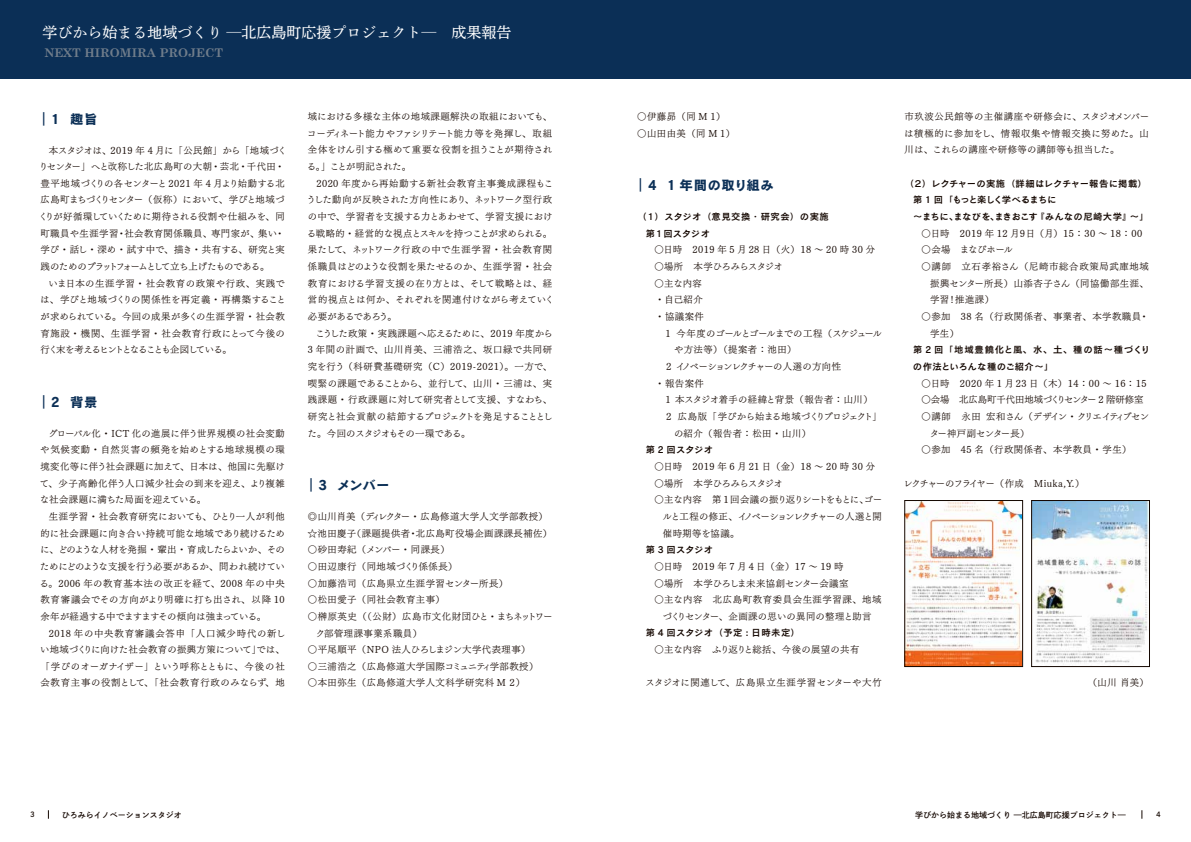
<style>
.page{position:relative;width:1191px;height:842px;background:#fff}
.page>*{position:absolute;margin:0;border:0;box-sizing:border-box;transform-origin:0 0}
.t1{font:15px "FOT DNP Shuei Y Min Std M";color:#fff}
.t2{font:13.5px "Cezanne Pro B";letter-spacing:.02em;color:#0b2f56}
.t3{font:700 12px "Century Schoolbook";color:#9c9fa2}
.t4{font:9.4px/16.7px "UD Mincho Pr 6 L";letter-spacing:.03em;color:#140700;text-align:justify}
.t5{font:9.4px/16.7px "UD Mincho Pr 6 L";letter-spacing:.05em;color:#140700}
.t6{font:9.4px/16.7px "UD Mincho Pr 6 L";color:#140700}
.t7{font:9.4px/16.7px "Cezanne Pro DB";letter-spacing:-.025em;color:#140700}
.t8{font:9.4px "UD Mincho Pr 6 L";letter-spacing:-.06em;color:#140700}
.t9{font:9.4px "UD Mincho Pr 6 L";letter-spacing:-.05em;color:#140700}
.t10{font:9.4px/16.7px "Cezanne Pro DB";letter-spacing:.04em;color:#140700}
.t11{font:9.4px "UD Mincho Pr 6 L";letter-spacing:.06em;color:#140700}
.t12{font:9.4px/16.7px "Cezanne Pro DB";letter-spacing:.045em;color:#140700}
.t13{font:9.4px "UD Mincho Pr 6 L";letter-spacing:-.075em;color:#140700}
.t14{font:9.4px "UD Mincho Pr 6 L";letter-spacing:-.08em;color:#140700}
.t15{font:9.4px "UD Mincho Pr 6 L";letter-spacing:-.065em;color:#140700}
.t16{font:9.4px "UD Mincho Pr 6 L";letter-spacing:.065em;color:#140700}
.t17{font:9.4px "UD Mincho Pr 6 L";letter-spacing:.075em;color:#140700}
.t18{font:9.4px "UD Mincho Pr 6 L";letter-spacing:.055em;color:#140700}
.t19{font:9.4px "Cezanne Pro DB";letter-spacing:.05em;color:#140700}
.t20{font:9.4px "Cezanne Pro DB";letter-spacing:.02em;color:#140700}
.t21{font:9.4px "UD Mincho Pr 6 L";letter-spacing:.01em;color:#140700}
.t22{font:9.4px "UD Mincho Pr 6 L";letter-spacing:-.03em;color:#140700}
.t23{font:8px "FOT DNP Shuei Go Gin Std B";color:#140700}
.t24{font:7.1px "FOT DNP Shuei Go Gin Std B";color:#140700}
</style>
<div class="page">
<div style="left:0;top:0;width:1191px;height:79px;background:#0b2f56"></div>
<img style="left:906px;top:502px;width:114px;height:163px">
<div style="left:904px;top:500px;width:118px;height:167px;border:1px solid #140700"></div>
<img style="left:1033px;top:502px;width:114px;height:161px">
<div style="left:1031px;top:500px;width:118px;height:167px;border:1px solid #140700"></div>
<h1 class="t1" style="left:43px;top:22px;width:470px">学びから始まる地域づくり ̶北広島町応援プロジェクト̶　成果報告</h1>
<p class="t3" style="left:45px;top:45px;width:180px">NEXT HIROMIRA PROJECT</p>
<h2 class="t2" style="left:40px;top:110px;width:59px">┃ 1 趣旨</h2>
<p class="t6" style="left:39px;top:141px;width:250px;text-indent:10px">本スタジオは、2019 年 4 月に「公民館」から「地域づくりセンター」へと改称した北広島町の大朝・芸北・千代田・豊平地域づくりの各センターと 2021 年 4 月より始動する北広島町まちづくりセンター（仮称）において、学びと地域づくりが好循環していくために期待される役割や仕組みを、同町職員や生涯学習・社会教育関係職員、専門家が、集い・学び・話し・深め・試す中で、描き・共有する、研究と実践のためのプラットフォームとして立ち上げたものである。</p>
<p class="t4" style="left:40px;top:274px;width:247px;text-align:left;text-indent:9px">いま日本の生涯学習・社会教育の政策や行政、実践では、学びと地域づくりの関係性を再定義・再構築することが求められている。今回の成果が多くの生涯学習・社会教育施設・機関、生涯学習・社会教育行政にとって今後の行く末を考えるヒントとなることも企図している。</p>
<h2 class="t2" style="left:40px;top:393px;width:59px">┃ 2 背景</h2>
<p class="t4" style="left:40px;top:424px;width:247px;text-indent:9px">グローバル化・ICT 化の進展に伴う世界規模の社会変動や気候変動・自然災害の頻発を始めとする地球規模の環境変化等に伴う社会課題に加えて、日本は、他国に先駆けて、少子高齢化伴う人口減少社会の到来を迎え、より複雑な社会課題に満ちた局面を迎えている。</p>
<p class="t4" style="left:39px;top:507px;width:247px;text-indent:10px">生涯学習・社会教育研究においても、ひとり一人が利他的に社会課題に向き合い持続可能な地域であり続けるために、どのような人材を発掘・輩出・育成したらよいか、そのためにどのような支援を行う必要があるか、問われ続けている。2006 年の教育基本法の改正を経て、2008 年の中央教育審議会でその方向がより明確に打ち出され、以降 10余年が経過する中でますますその傾向は強まっている。</p>
<p class="t4" style="left:40px;top:624px;width:247px;text-indent:9px">2018 年の中央教育審議会答申「人口減少時代の新しい地域づくりに向けた社会教育の振興方策について」では、「学びのオーガナイザー」という呼称とともに、今後の社会教育主事の役割として、「社会教育行政のみならず、地</p>
<p class="t4" style="left:307px;top:108px;width:247px">域における多様な主体の地域課題解決の取組においても、コーディネート能力やファシリテート能力等を発揮し、取組全体をけん引する極めて重要な役割を担うことが期待される。」ことが明記された。</p>
<p class="t4" style="left:306px;top:174px;width:249px;text-align:left;text-indent:10px">2020 年度から再始動する新社会教育主事養成課程もこうした動向が反映された方向性にあり、ネットワーク型行政の中で、学習者を支援する力とあわせて、学習支援における戦略的・経営的な視点とスキルを持つことが求められる。果たして、ネットワーク行政の中で生涯学習・社会教育関係職員はどのような役割を果たせるのか、生涯学習・社会教育における学習支援の在り方とは、そして戦略とは、経営的視点とは何か、それぞれを関連付けながら考えていく必要があるであろう。</p>
<p class="t4" style="left:307px;top:324px;width:247px;text-indent:8px">こうした政策・実践課題へ応えるために、 2019 年度から3 年間の計画で、山川肖美、三浦浩之、坂口緑で共同研究を行う（科研費基礎研究（C）2019-2021）。一方で、喫緊の課題であることから、並行して、山川・三浦は、実践課題・行政課題に対して研究者として支援、すなわち、研究と社会貢献の結節するプロジェクトを発足することとした。今回のスタジオもその一環である。</p>
<h2 class="t2" style="left:308px;top:476px;width:83px">┃ 3 メンバー</h2>
<p class="t5" style="left:308px;top:507px;width:241px">◎山川肖美（ディレクター・広島修道大学人文学部教授）</p>
<p class="t4" style="left:308px;top:524px;width:246px">☆池田慶子（課題提供者・北広島町役場企画課課長補佐）</p>
<p class="t5" style="left:308px;top:541px;width:143px">〇砂田寿紀（メンバー・同課長）</p>
<p class="t5" style="left:308px;top:557px;width:151px">〇田辺康行（同地域づくり係係長）</p>
<p class="t5" style="left:308px;top:574px;width:202px">〇加藤浩司（広島県立生涯学習センター所長）</p>
<p class="t5" style="left:308px;top:591px;width:139px">〇松田愛子（同社会教育主事）</p>
<p class="t11" style="left:308px;top:608px;width:246px">〇榊原英史（（公財）広島市文化財団ひと・まちネットワー</p>
<p class="t5" style="left:316px;top:624px;width:108px">ク部管理課事業系職員）</p>
<p class="t5" style="left:308px;top:640px;width:224px">〇平尾順平（NPO 法人ひろしまジン大学代表理事）</p>
<p class="t5" style="left:308px;top:657px;width:232px">〇三浦浩之（広島修道大学国際コミュニティ学部教授）</p>
<p class="t5" style="left:308px;top:674px;width:219px">〇本田弥生（広島修道大学人文科学研究科 M２）</p>
<p class="t5" style="left:637px;top:108px;width:99px">〇伊藤昴（同 M１）〇山田由美（同 M１）</p>
<h2 class="t2" style="left:637px;top:177px;width:138px">┃ 4 1 年間の取り組み</h2>
<p class="t12" style="left:646px;top:208px;width:184px;text-indent:-9px">（１）スタジオ（意見交換・研究会）の実施第１回スタジオ</p>
<p class="t5" style="left:654px;top:241px;width:222px">〇日時　2019 年 5 月 28 日（火）18 ～ 20 時 30 分〇場所　本学ひろみらスタジオ<br>〇主な内容<br>・自己紹介<br>・協議案件</p>
<p class="t15" style="left:663px;top:325px;width:220px">１ 今年度のゴールとゴールまでの工程（スケジュール</p>
<p class="t5" style="left:674px;top:341px;width:124px">や方法等）（提案者：池田）</p>
<p class="t8" style="left:664px;top:358px;width:178px">２ イノベーションレクチャーの人選の方向性</p>
<p class="t4" style="left:655px;top:374px;width:50px">・報告案件</p>
<p class="t4" style="left:663px;top:391px;width:211px">１ 本スタジオ着手の経緯と背景（報告者：山川）</p>
<p class="t9" style="left:664px;top:408px;width:219px">２ 広島版「学びから始まる地域づくりプロジェクト」</p>
<p class="t5" style="left:674px;top:424px;width:139px">の紹介（報告者：松田・山川）</p>
<p class="t20" style="left:646px;top:444px;width:69px">第 2 回スタジオ</p>
<p class="t5" style="left:654px;top:457px;width:222px">〇日時　2019 年 6 月 21 日（金）18 ～ 20 時 30 分</p>
<p class="t8" style="left:654px;top:475px;width:130px">〇場所　本学ひろみらスタジオ</p>
<p class="t9" style="left:654px;top:491px;width:229px">〇主な内容　第 1 回会議の振り返りシートをもとに、ゴー</p>
<p class="t13" style="left:662px;top:508px;width:221px">ルと工程の修正、イノベーションレクチャーの人選と開</p>
<p class="t5" style="left:663px;top:524px;width:78px">催時期等を協議。</p>
<p class="t20" style="left:646px;top:544px;width:69px">第 3 回スタジオ</p>
<p class="t5" style="left:654px;top:557px;width:191px">〇日時　2019 年 7 月 4 日（金）17 ～ 19 時</p>
<p class="t4" style="left:654px;top:574px;width:205px">〇場所　本学ひろしま未来協創センター会議室　</p>
<p class="t16" style="left:654px;top:591px;width:229px">〇主な内容　北広島町教育委員会生涯学習課、地域</p>
<p class="t4" style="left:663px;top:607px;width:220px">づくりセンター、企画課の思いの異同の整理と助言　</p>
<p class="t19" style="left:646px;top:627px;width:156px">第 4 回スタジオ（予定 : 日時未定）</p>
<p class="t4" style="left:654px;top:640px;width:206px">〇主な内容　ふり返りと総括、今後の展望の共有</p>
<p class="t5" style="left:645px;top:674px;width:238px">スタジオに関連して、広島県立生涯学習センターや大竹</p>
<p class="t4" style="left:904px;top:108px;width:246px">市玖波公民館等の主催講座や研修会に、スタジオメンバーは積極的に参加をし、情報収集や情報交換に努めた。山川は、これらの講座や研修等の講師等も担当した。</p>
<p class="t7" style="left:913px;top:175px;width:237px;text-indent:-9px">（２）レクチャーの実施（詳細はレクチャー報告に掲載）第 1 回「もっと楽しく学べるまちに<br>〜まちに、まなびを、まきおこす『みんなの尼崎大学』〜」</p>
<p class="t5" style="left:921px;top:224px;width:222px">〇日時　2019 年 12 月９日（月）15：30 ～ 18：00</p>
<p class="t22" style="left:921px;top:242px;width:93px">〇会場　まなびホール</p>
<p class="t17" style="left:921px;top:258px;width:229px">〇講師　立石孝裕さん（尼崎市総合政策局武庫地域</p>
<p class="t18" style="left:930px;top:275px;width:220px">振興センター所長）山添杏子さん（同協働部生涯、</p>
<p class="t4" style="left:930px;top:291px;width:65px">学習！推進課）</p>
<p class="t5" style="left:921px;top:307px;width:229px">〇参加　38 名（行政関係者、事業者、本学教職員・</p>
<p class="t4" style="left:930px;top:324px;width:36px">学生）　</p>
<p class="t10" style="left:913px;top:341px;width:238px">第 2 回「地域豊饒化と風、水、土、種の話～種づくりの作法といろんな種のご紹介～」</p>
<p class="t5" style="left:921px;top:374px;width:226px">〇日時　2020 年 1 月 23 日（木）14：00 ～ 16：15</p>
<p class="t6" style="left:921px;top:391px;width:223px">〇会場　北広島町千代田地域づくりセンター 2 階研修室</p>
<p class="t14" style="left:921px;top:408px;width:229px">〇講師　永田 宏和さん（デザイン・クリエイティブセン</p>
<p class="t21" style="left:929px;top:425px;width:101px">ター神戸副センター長）</p>
<p class="t5" style="left:921px;top:441px;width:211px">〇参加　45 名（行政関係者、本学教員・学生）</p>
<p class="t8" style="left:903px;top:475px;width:182px">レクチャーのフライヤー（作成　Miuka,Y.）</p>
<p class="t4" style="left:1087px;top:674px;width:63px">（山川 肖美）</p>
<p class="t24" style="left:30px;top:809px;width:6px">3</p>
<p class="t23" style="left:62px;top:809px;width:121px">ひろみらイノベーションスタジオ</p>
<p class="t23" style="left:915px;top:809px;width:212px">学びから始まる地域づくり ̶北広島町応援プロジェクト̶</p>
<p class="t24" style="left:1156px;top:809px;width:6px">4</p>
</div>
